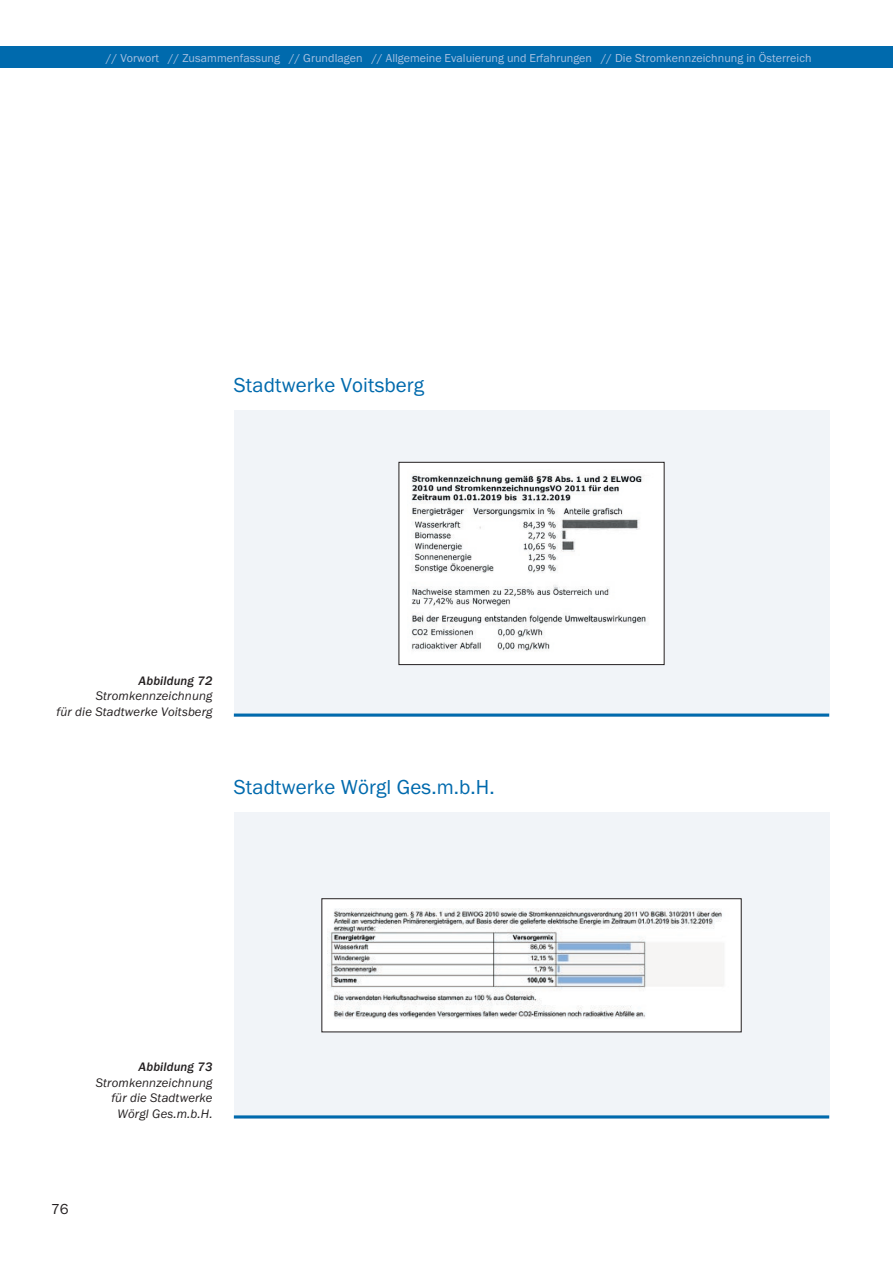
<style>
.page{position:relative;width:893px;height:1263px;background:#fff}
.page>*{position:absolute;margin:0;border:0;box-sizing:border-box;transform-origin:0 0}
.t1{font:21px "Franklin Got Itc T";letter-spacing:.005em;color:#006aad}
.t2{font:15px "Franklin Got Itc T";color:#231f20}
.t3{font:italic 12.75px/15.8px "Franklin Got Itc T";letter-spacing:.01em;color:#231f20;text-align:right}
.t4{font:italic 500 12.75px "Franklin Got Itc T";letter-spacing:.01em;color:#231f20}
.t5{font:12px "Franklin Got Itc T";letter-spacing:.005em;color:#a7c0e0}
</style>
<div class="page">
<hr style="left:234px;top:716px;width:595px;height:1px;background:#adbad0">
<div style="left:234px;top:410px;width:595px;height:304px;background:#f1f4f8"></div>
<hr style="left:234px;top:713px;width:595px;height:3px;background:#006aad">
<div style="left:399px;top:462px;width:265px;height:203px;background:#fff"></div>
<img style="left:411px;top:473px;width:235px;height:178px">
<div style="left:399px;top:462px;width:265px;height:203px;border:1px solid #231f20"></div>
<hr style="left:234px;top:1118px;width:595px;height:1px;background:#adbad0">
<div style="left:234px;top:812px;width:595px;height:304px;background:#f1f4f8"></div>
<hr style="left:234px;top:1115px;width:595px;height:3px;background:#006aad">
<div style="left:322px;top:899px;width:419px;height:133px;background:#fff"></div>
<img style="left:329px;top:908px;width:395px;height:111px">
<div style="left:321px;top:898px;width:421px;height:134px;border:1px solid #231f20"></div>
<div style="left:0;top:47px;width:893px;height:21px;background:#006aad"></div>
<p class="t5" style="left:106px;top:51px;width:707px">// Vorwort // Zusammenfassung // Grundlagen // Allgemeine Evaluierung und Erfahrungen // Die Stromkennzeichnung in Österreich</p>
<h1 class="t1" style="left:234px;top:373px;width:192px">Stadtwerke Voitsberg</h1>
<p class="t4" style="left:139px;top:673px;width:75px">Abbildung 72</p>
<p class="t3" style="left:57px;top:688px;width:158px">Stromkennzeichnung<br>für die Stadtwerke Voitsberg</p>
<h1 class="t1" style="left:234px;top:775px;width:262px">Stadtwerke Wörgl Ges.m.b.H.</h1>
<p class="t4" style="left:139px;top:1059px;width:75px">Abbildung 73</p>
<p class="t3" style="left:96px;top:1074px;width:118px">Stromkennzeichnung für die Stadtwerke<br>Wörgl Ges.m.b.H.</p>
<p class="t2" style="left:51px;top:1201px;width:19px">76</p>
</div>
